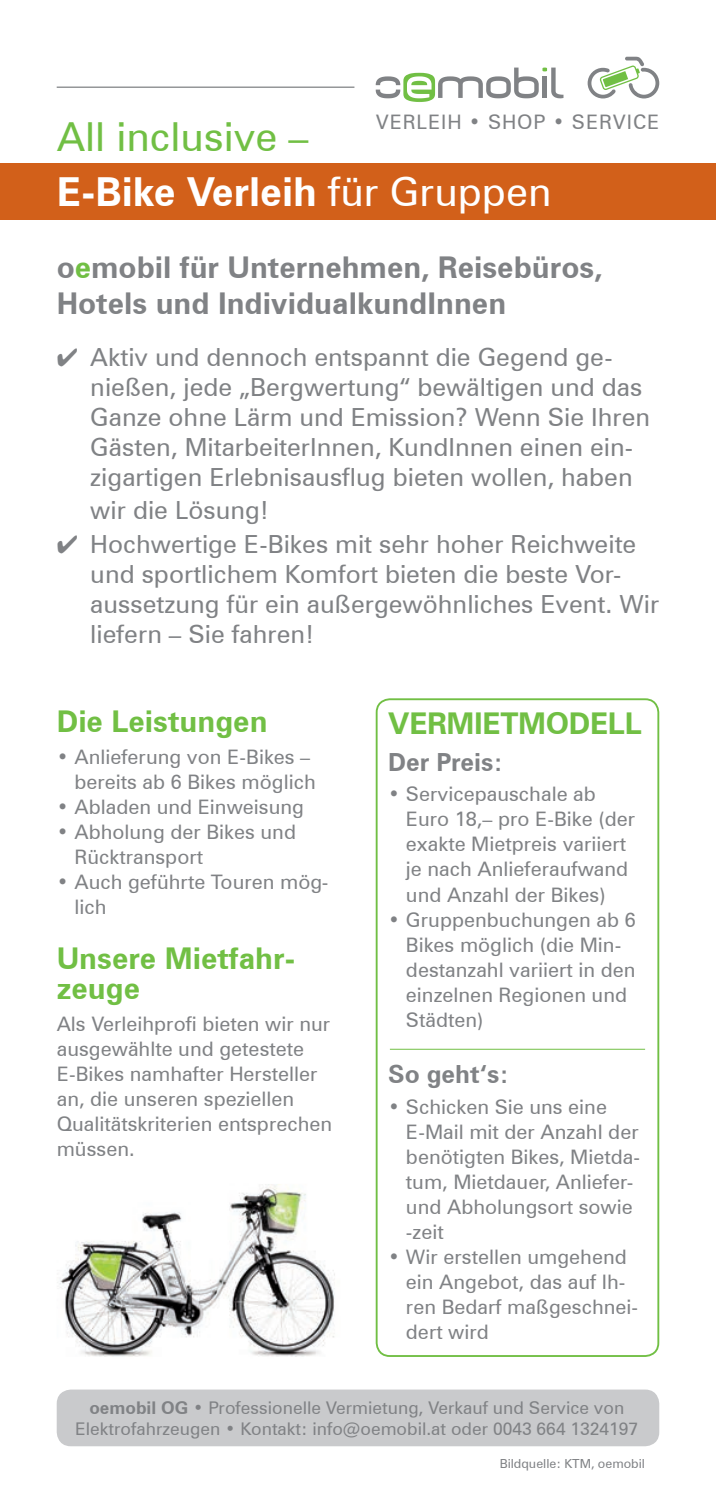
<style>
.page{position:relative;width:716px;height:1503px;background:#fff}
.page>*{position:absolute;margin:0;border:0;box-sizing:border-box;transform-origin:0 0}
.t1{font:40px/55px "Zurich BT";color:#71bf44}
.t2{font:700 30px/36px "Zurich BT";color:#808285}
.t3{font:700 30px/30px "Zurich BT";color:#71bf44}
.t4{font:25px/30px "Zurich BT";color:#808285}
.t5{font:700 25px "Zurich BT";color:#808285}
.t6{font:20px/25px "Zurich BT";color:#808285}
.t7{font:20px "Zurich BT";letter-spacing:.045em;color:#808285}
.t8{font:17.5px/21px "Zurich BT";color:#808285;text-align:center}
.t9{font:12.5px "Zurich BT";color:#808285}
.s1{font-weight:700;color:#fff}
.s2{color:#fff}
.s3{color:#71bf44}
.s4{font-weight:700}
</style>
<div class="page">
<div style="left:0;top:163px;width:716px;height:57px;background:#d2601a"></div>
<div style="left:57px;top:1389px;width:602px;height:57px;background:#c9cacc;border-radius:14px"></div>
<svg style="left:587px;top:57px;width:72px;height:41px"></svg>
<svg style="left:376px;top:68px;width:187px;height:34px"></svg>
<hr style="left:57px;top:87px;width:297px;height:1px;background:#808285">
<div style="left:376px;top:698px;width:283px;height:658px;border:2px solid #71bf44;border-radius:13px"></div>
<hr style="left:390px;top:1048px;width:255px;height:1px;background:#71bf44">
<img style="left:57px;top:1184px;width:278px;height:173px">
<p class="t7" style="left:376px;top:109px;width:285px">VERLEIH • SHOP • SERVICE</p>
<h1 class="t1" style="left:57px;top:109px;width:496px">All inclusive –<br><span class="s1">E-Bike Verleih</span> <span class="s2">für Gruppen</span></h1>
<h2 class="t2" style="left:57px;top:249px;width:547px">o<span class="s3">e</span>mobil für Unternehmen, Reisebüros,<br>Hotels und IndividualkundInnen</h2>
<p class="t4" style="left:90px;top:341px;width:561px;text-indent:-34px">✔ Aktiv und dennoch entspannt die Gegend ge&shy;nießen, jede „Bergwertung“ bewältigen und das Ganze ohne Lärm und Emission? Wenn Sie Ihren Gästen, MitarbeiterInnen, KundInnen einen ein&shy;zigartigen Erlebnisausflug bieten wollen, haben</p>
<p class="t4" style="left:90px;top:495px;width:180px">wir die Lösung!</p>
<p class="t4" style="left:90px;top:529px;width:570px;text-indent:-34px">✔ Hochwertige E-Bikes mit sehr hoher Reichweite und sportlichem Komfort bieten die beste Vor&shy;aussetzung für ein außergewöhnliches Event. Wir liefern – Sie fahren!</p>
<h2 class="t3" style="left:57px;top:706px;width:212px">Die Leistungen</h2>
<p class="t6" style="left:57px;top:744px;width:260px;text-align:right">• Anlieferung von E-Bikes – bereits ab 6 Bikes möglich</p>
<p class="t6" style="left:57px;top:794px;width:249px">• Abladen und Einweisung</p>
<p class="t6" style="left:74px;top:819px;width:223px;text-indent:-18px">• Abholung der Bikes und<br>Rücktransport</p>
<p class="t6" style="left:74px;top:869px;width:256px;text-indent:-18px">• Auch geführte Touren mög&shy;lich</p>
<h2 class="t3" style="left:57px;top:943px;width:240px">Unsere Mietfahr&shy;zeuge</h2>
<p class="t6" style="left:57px;top:1011px;width:277px">Als Verleihprofi bieten wir nur ausgewählte und getestete<br>E-Bikes namhafter Hersteller an, die unseren speziellen<br>Qualitätskriterien entsprechen müssen.</p>
<h2 class="t3" style="left:388px;top:707px;width:255px">VERMIETMODELL</h2>
<p class="t5" style="left:388px;top:746px;width:116px">Der Preis:</p>
<p class="t6" style="left:406px;top:781px;width:231px;text-indent:-18px">• Servicepauschale ab<br>Euro 18,– pro E-Bike (der exakte Mietpreis variiert je nach Anlieferaufwand und Anzahl der Bikes)</p>
<p class="t6" style="left:406px;top:906px;width:231px;text-indent:-18px">• Gruppenbuchungen ab 6<br>Bikes möglich (die Min&shy;destanzahl variiert in den einzelnen Regionen und<br>Städten)</p>
<p class="t5" style="left:388px;top:1059px;width:122px">So geht‘s:</p>
<p class="t6" style="left:406px;top:1094px;width:236px;text-indent:-18px">• Schicken Sie uns eine<br>E-Mail mit der Anzahl der benötigten Bikes, Mietda&shy;tum, Mietdauer, Anliefer&shy;und Abholungsort sowie -zeit</p>
<p class="t6" style="left:406px;top:1244px;width:234px;text-indent:-18px">• Wir erstellen umgehend ein Angebot, das auf Ih&shy;ren Bedarf maßgeschnei&shy;dert wird</p>
<p class="t8" style="left:75px;top:1397px;width:564px"><span class="s4">oemobil OG</span> • Professionelle Vermietung, Verkauf und Service von<br>Elektrofahrzeugen • Kontakt: info@oemobil.at oder 0043 664 1324197</p>
<p class="t9" style="left:499px;top:1455px;width:147px">Bildquelle: KTM, oemobil</p>
</div>
